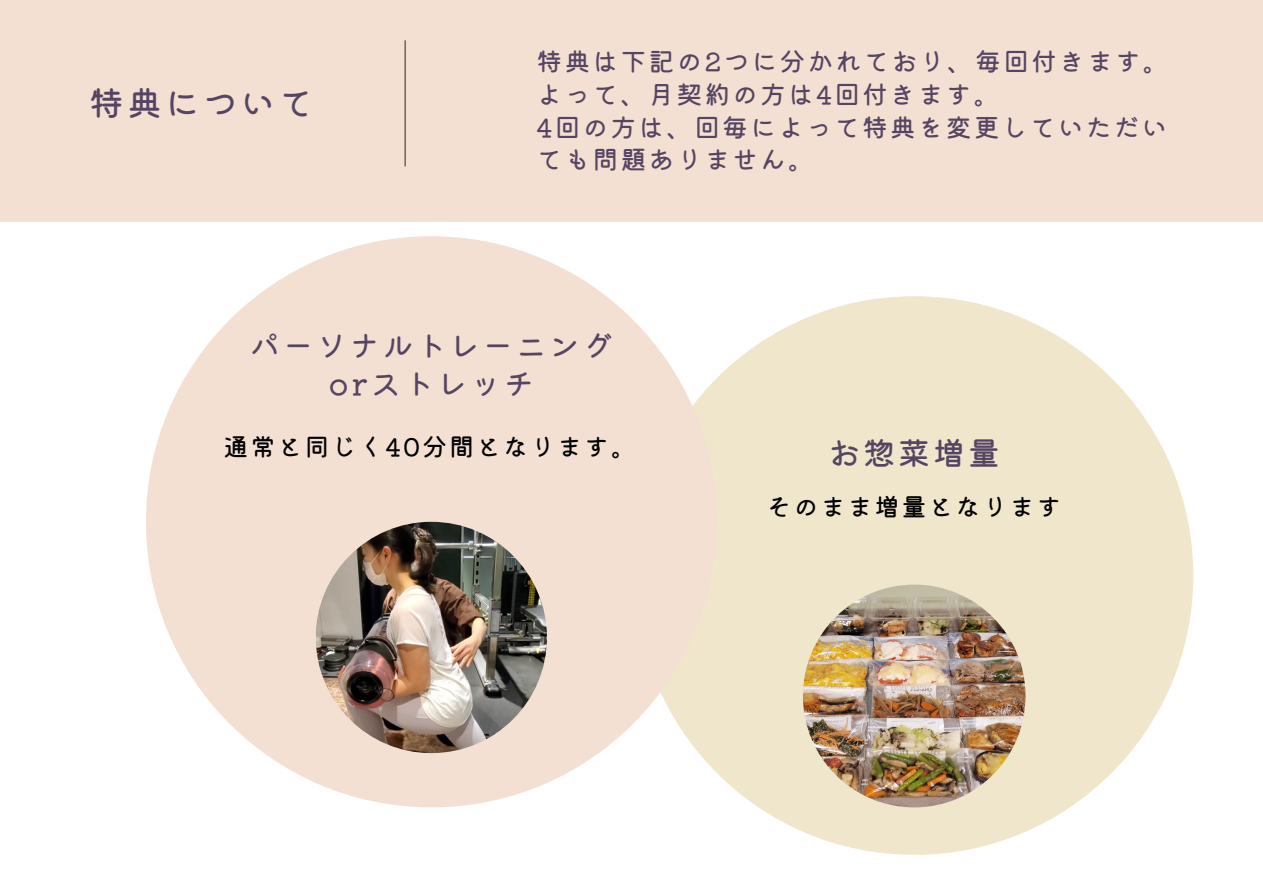
<style>
.page{position:relative;width:1263px;height:894px;background:#fff}
.page>*{position:absolute;margin:0;border:0;box-sizing:border-box;transform-origin:0 0}
.t1{font:34.35px "Mamelon 5 Hi Regular";letter-spacing:.1em;color:#554563}
.t2{font:31.8px "Mamelon 5 Hi Regular";letter-spacing:.1em;color:#554563}
.t3{font:30.3px/38.2px "Mamelon 5 Hi Regular";letter-spacing:.1em;color:#554563;text-align:center}
.t4{font:25.35px/32.5px "Mamelon 5 Hi Regular";letter-spacing:.1em;color:#554563}
.t5{font:24.6px "Mamelon 5 Hi Regular";letter-spacing:.1em;color:#000}
</style>
<div class="page">
<div style="left:0;top:0;width:1262px;height:222px;background:#f3e0d3"></div>
<div style="left:635px;top:296px;width:558px;height:558px;background:#efe6cc;border-radius:50%"></div>
<img style="left:803px;top:584px;width:222px;height:223px;border-radius:50%">
<div style="left:146px;top:236px;width:571px;height:571px;background:#f3e0d3;border-radius:50%"></div>
<img style="left:316px;top:521px;width:231px;height:231px;border-radius:50%">
<hr style="left:405px;top:40px;width:1px;height:126px;background:#403d33">
<p class="t1" style="left:90px;top:86px;width:225px">特典について</p>
<p class="t4" style="left:537px;top:45px;width:633px">特典は下記の2つに分かれており、毎回付きます。</p>
<p class="t4" style="left:537px;top:78px;width:464px">よって、月契約の方は4回付きます。</p>
<p class="t4" style="left:537px;top:111px;width:632px">4回の方は、回毎によって特典を変更していただいても問題ありません。</p>
<p class="t3" style="left:250px;top:326px;width:365px">パーソナルトレーニングorストレッチ</p>
<p class="t5" style="left:224px;top:434px;width:414px">通常と同じく40分間となります。</p>
<p class="t2" style="left:828px;top:437px;width:173px">お惣菜増量</p>
<p class="t5" style="left:767px;top:494px;width:296px">そのまま増量となります</p>
</div>
